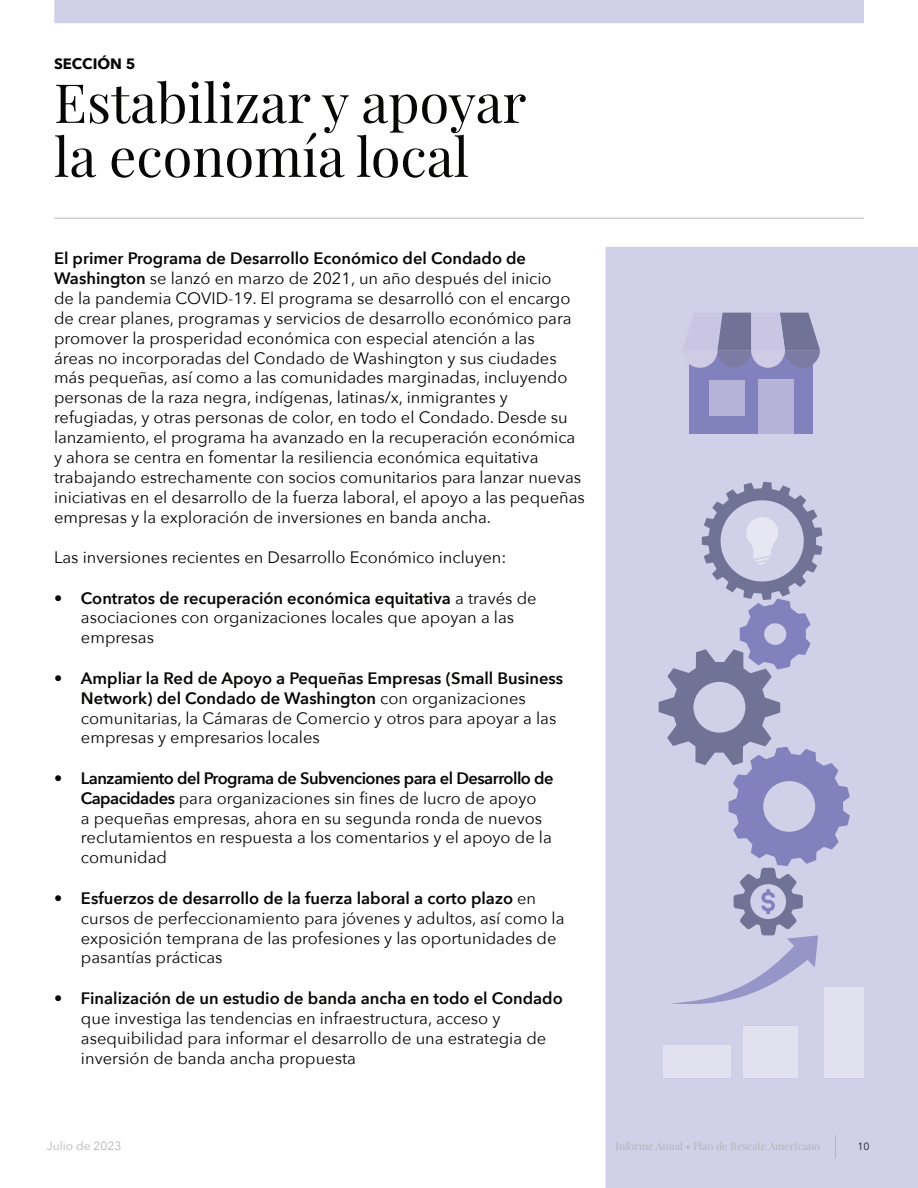
<style>
.page{position:relative;width:918px;height:1188px;background:#fff}
.page>*{position:absolute;margin:0;border:0;box-sizing:border-box;transform-origin:0 0}
.t1{font:54px/54px "Playfair Display";color:#060605}
.t2{font:16.5px/20px "Avenir Next";color:#060605}
.t3{font:600 16.5px "Avenir Next";color:#060605}
.t4{font:700 15px "Avenir Next";color:#060605}
.t5{font:12px "Avenir Next";color:#b4b5b6}
.t6{font:10.5px "Playfair Display";color:#b4b4b5}
.t7{font:10.5px "Avenir Next";color:#231f20}
.s1{font-weight:600}
</style>
<div class="page">
<div style="left:55px;top:0;width:808px;height:23px;background:#d0d0e8"></div>
<div style="left:606px;top:247px;width:312px;height:941px;background:#d0d0e8"></div>
<div style="left:663px;top:1046px;width:67px;height:32px;background:#e1e1f0"></div>
<div style="left:744px;top:1026px;width:54px;height:52px;background:#e1e1f0"></div>
<div style="left:824px;top:988px;width:40px;height:90px;background:#e1e1f0"></div>
<svg style="left:659px;top:482px;width:191px;height:522px;background:#b9bad7"></svg>
<div style="left:690px;top:353px;width:123px;height:81px;background:#8181bd"></div>
<svg style="left:682px;top:313px;width:138px;height:55px;background:#a1a0c1"></svg>
<div style="left:758px;top:380px;width:36px;height:54px;background:#b5b3d8"></div>
<div style="left:709px;top:380px;width:36px;height:36px;background:#b5b3d8"></div>
<svg style="left:835px;top:1136px;width:1px;height:22px"></svg>
<hr style="left:54px;top:218px;width:810px;height:1px;background:#d1d2d4">
<p class="t4" style="left:54px;top:51px;width:83px">SECCIÓN 5</p>
<h1 class="t1" style="left:54px;top:71px;width:474px">Estabilizar y apoyar la economía local</h1>
<p class="t2" style="left:54px;top:247px;width:532px"><span class="s1">El primer Programa de Desarrollo Económico del Condado de Washington</span> se lanzó en marzo de 2021, un año después del inicio<br>de la pandemia COVID-19. El programa se desarrolló con el encargo de crear planes, programas y servicios de desarrollo económico para promover la prosperidad económica con especial atención a las<br>áreas no incorporadas del Condado de Washington y sus ciudades más pequeñas, así como a las comunidades marginadas, incluyendo personas de la raza negra, indígenas, latinas/x, inmigrantes y refugiadas, y otras personas de color, en todo el Condado. Desde su lanzamiento, el programa ha avanzado en la recuperación económica y ahora se centra en fomentar la resiliencia económica equitativa trabajando estrechamente con socios comunitarios para lanzar nuevas iniciativas en el desarrollo de la fuerza laboral, el apoyo a las pequeñas empresas y la exploración de inversiones en banda ancha.</p>
<p class="t2" style="left:54px;top:547px;width:454px">Las inversiones recientes en Desarrollo Económico incluyen:</p>
<p class="t2" style="left:81px;top:587px;width:457px;text-indent:-27px"><span class="s1">• Contratos de recuperación económica equitativa</span> a través de asociaciones con organizaciones locales que apoyan a las empresas</p>
<p class="t2" style="left:81px;top:667px;width:484px;text-indent:-27px"><span class="s1">• Ampliar la Red de Apoyo a Pequeñas Empresas (Small Business Network) del Condado de Washington</span> con organizaciones comunitarias, la Cámaras de Comercio y otros para apoyar a las empresas y empresarios locales</p>
<p class="t2" style="left:81px;top:767px;width:474px;text-indent:-27px"><span class="s1">• Lanzamiento del Programa de Subvenciones para el Desarrollo de Capacidades</span> para organizaciones sin fines de lucro de apoyo<br>a pequeñas empresas, ahora en su segunda ronda de nuevos reclutamientos en respuesta a los comentarios y el apoyo de la comunidad</p>
<p class="t2" style="left:81px;top:887px;width:485px;text-indent:-27px"><span class="s1">• Esfuerzos de desarrollo de la fuerza laboral a corto plazo</span> en cursos de perfeccionamiento para jóvenes y adultos, así como la exposición temprana de las profesiones y las oportunidades de pasantías prácticas</p>
<p class="t3" style="left:54px;top:984px;width:510px">• Finalización de un estudio de banda ancha en todo el Condado</p>
<p class="t2" style="left:81px;top:1007px;width:467px">que investiga las tendencias en infraestructura, acceso y asequibilidad para informar el desarrollo de una estrategia de inversión de banda ancha propuesta</p>
<p class="t5" style="left:47px;top:1136px;width:76px">Julio de 2023</p>
<p class="t6" style="left:616px;top:1138px;width:206px">Informe Anual • Plan de Rescate Americano</p>
<p class="t7" style="left:857px;top:1138px;width:14px">10</p>
</div>
